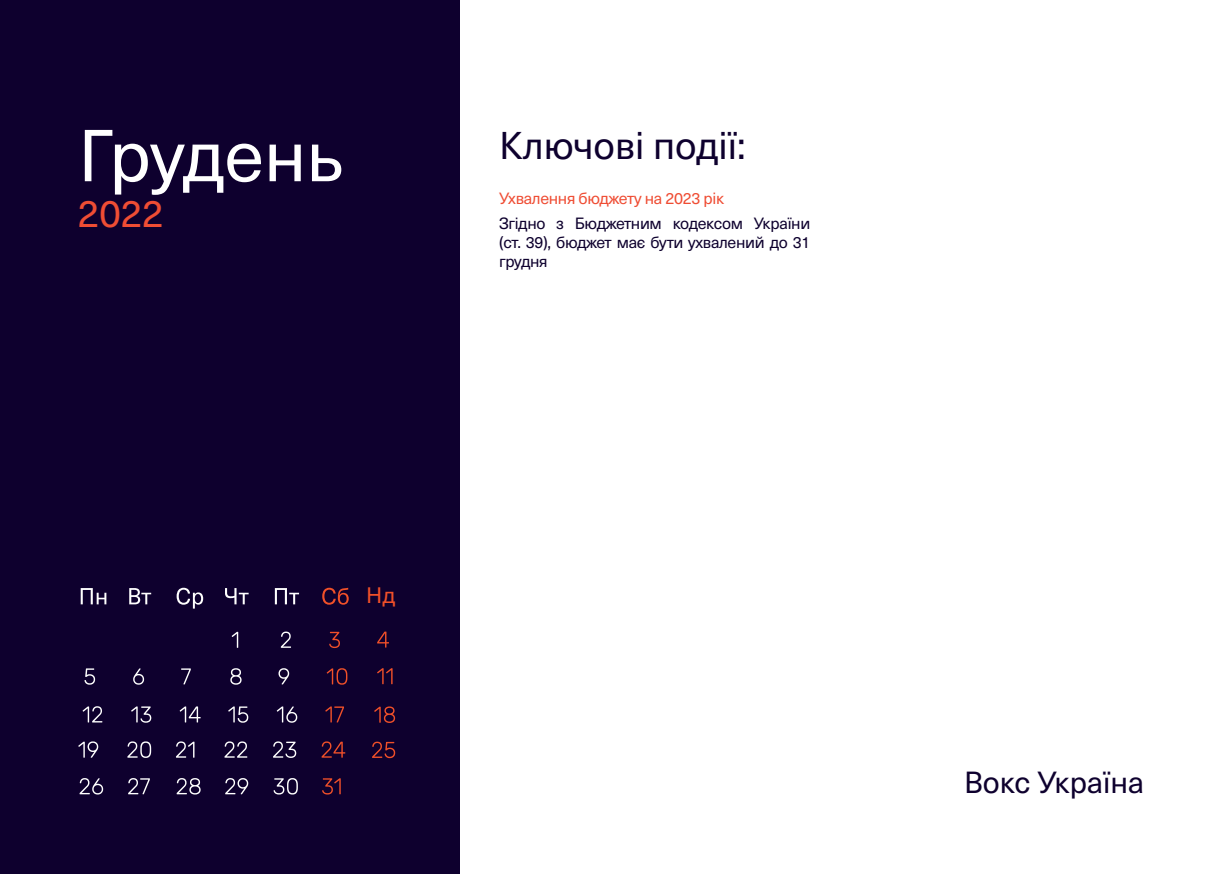
<style>
.page{position:relative;width:1225px;height:874px;background:#fff}
.page>*{position:absolute;margin:0;border:0;box-sizing:border-box;transform-origin:0 0}
.t1{font:72px "Neue Haas Unica";letter-spacing:-.005em;color:#fff}
.t2{font:38px "Neue Haas Unica";color:#0e002e}
.t3{font:38px "Neue Haas Unica";color:#ef4d34}
.t4{font:30px "Neue Haas Unica";color:#0e002e}
.t5{font:22px "Neue Haas Unica";color:#f05029}
.t6{font:16px/19.2px "Neue Haas Unica";letter-spacing:-.02em;color:#0e002e;text-align:justify}
.t7{font:16px "Neue Haas Unica";letter-spacing:-.02em;color:#ef4d34}
</style>
<div class="page">
<div style="left:0;top:0;width:459px;height:873px;background:#0e002e"></div>
<svg style="left:232px;top:631px;width:6px;height:16px"></svg>
<svg style="left:281px;top:631px;width:10px;height:16px"></svg>
<svg style="left:329px;top:631px;width:11px;height:16px"></svg>
<svg style="left:377px;top:631px;width:12px;height:16px"></svg>
<svg style="left:84px;top:668px;width:11px;height:16px"></svg>
<svg style="left:133px;top:668px;width:11px;height:16px"></svg>
<svg style="left:181px;top:668px;width:10px;height:16px"></svg>
<svg style="left:230px;top:668px;width:11px;height:16px"></svg>
<svg style="left:278px;top:668px;width:11px;height:16px"></svg>
<svg style="left:327px;top:668px;width:20px;height:16px"></svg>
<svg style="left:377px;top:668px;width:15px;height:16px"></svg>
<svg style="left:83px;top:706px;width:19px;height:16px"></svg>
<svg style="left:131px;top:706px;width:20px;height:16px"></svg>
<svg style="left:180px;top:706px;width:21px;height:16px"></svg>
<svg style="left:228px;top:706px;width:20px;height:16px"></svg>
<svg style="left:277px;top:706px;width:20px;height:16px"></svg>
<svg style="left:325px;top:706px;width:19px;height:16px"></svg>
<svg style="left:374px;top:706px;width:21px;height:16px"></svg>
<svg style="left:78px;top:741px;width:20px;height:16px"></svg>
<svg style="left:127px;top:741px;width:24px;height:16px"></svg>
<svg style="left:176px;top:741px;width:18px;height:16px"></svg>
<svg style="left:224px;top:741px;width:23px;height:16px"></svg>
<svg style="left:273px;top:741px;width:23px;height:16px"></svg>
<svg style="left:321px;top:741px;width:24px;height:16px"></svg>
<svg style="left:372px;top:741px;width:23px;height:16px"></svg>
<svg style="left:80px;top:778px;width:23px;height:16px"></svg>
<svg style="left:128px;top:778px;width:22px;height:15px"></svg>
<svg style="left:177px;top:778px;width:24px;height:16px"></svg>
<svg style="left:225px;top:778px;width:23px;height:15px"></svg>
<svg style="left:274px;top:778px;width:24px;height:16px"></svg>
<svg style="left:322px;top:778px;width:19px;height:16px"></svg>
<svg style="left:81px;top:588px;width:25px;height:16px"></svg>
<svg style="left:129px;top:588px;width:22px;height:16px"></svg>
<svg style="left:177px;top:587px;width:26px;height:21px"></svg>
<svg style="left:225px;top:588px;width:24px;height:16px"></svg>
<svg style="left:275px;top:588px;width:24px;height:16px"></svg>
<svg style="left:322px;top:587px;width:27px;height:17px"></svg>
<p class="t1" style="left:78px;top:102px;width:267px">Грудень</p>
<p class="t3" style="left:78px;top:185px;width:87px">2022</p>
<p class="t2" style="left:499px;top:117px;width:248px">Ключові події:</p>
<p class="t7" style="left:499px;top:186px;width:227px">Ухвалення бюджету на 2023 рік</p>
<p class="t6" style="left:499px;top:212px;width:313px">Згідно з Бюджетним кодексом України (ст. 39), бюджет має бути ухвалений до 31 грудня</p>
<p class="t5" style="left:366px;top:578px;width:31px">Нд</p>
<h3 class="t4" style="left:964px;top:760px;width:181px">Вокс Україна</h3>
</div>
